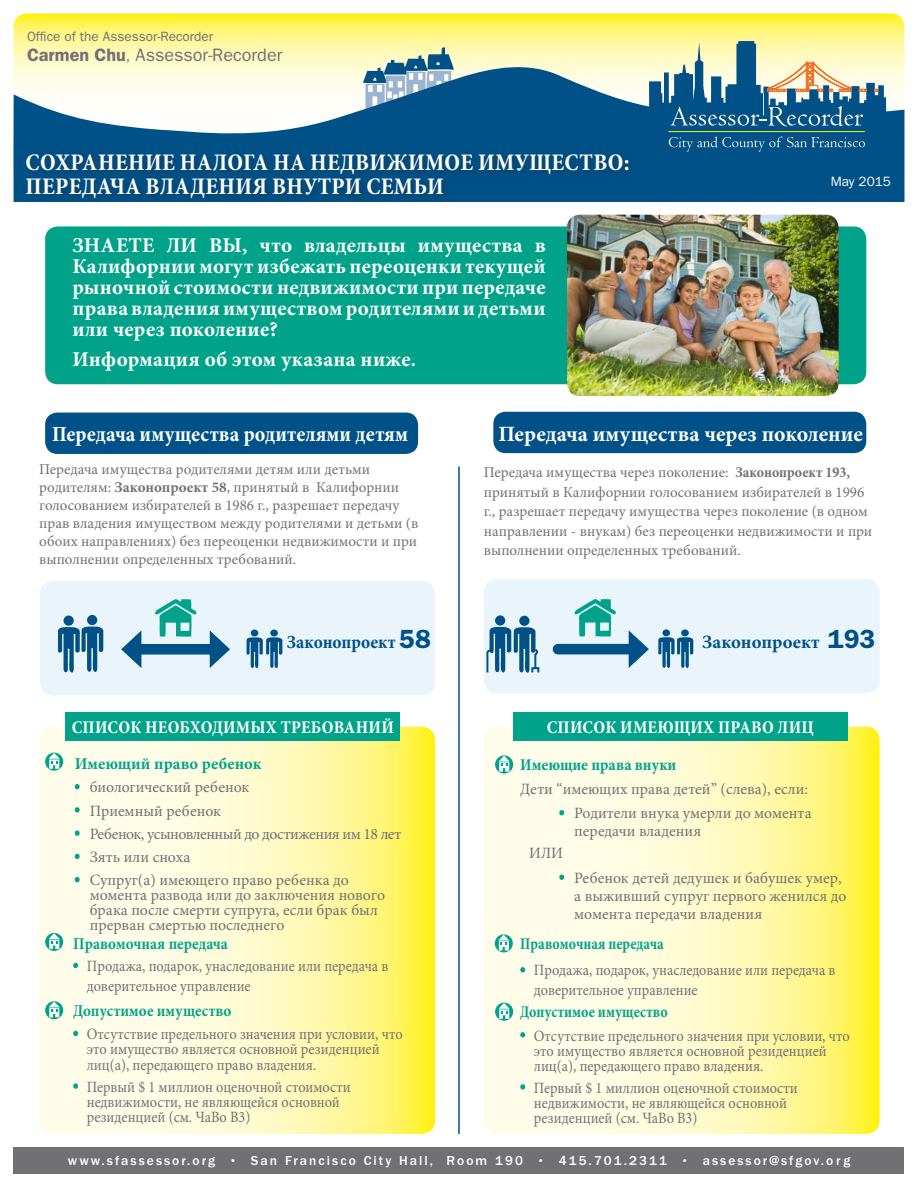
<style>
.page{position:relative;width:918px;height:1188px;background:#fff}
.page>*{position:absolute;margin:0;border:0;box-sizing:border-box;transform-origin:0 0}
.t1{font:700 condensed 24px/24px "Minion Pro";letter-spacing:.01em;color:#fff}
.t2{font:700 condensed 21.75px "Minion Pro";color:#fff}
.t3{font:700 21.75px "Minion Pro";color:#fff}
.t4{font:700 21px/21px "Minion Pro";letter-spacing:.01em;color:#fff;text-align:justify}
.t5{font:700 18.75px "Minion Pro";color:#005187}
.t6{font:700 condensed 18.75px "Minion Pro";color:#005187}
.t7{font:700 condensed 18px "Minion Pro";letter-spacing:.01em;color:#fff}
.t8{font:18px "ITC Franklin Gothic Std";color:#717074}
.t9{font:700 16.5px "Minion Pro";color:#00a38a;scale:.91 1}
.t10{font:700 condensed 16.5px "Minion Pro";color:#00a38a;scale:.91 1}
.t11{font:700 16.5px "Minion Pro";color:#00a38a}
.t12{font:700 condensed 16.5px "Minion Pro";color:#00a38a}
.t13{font:15.75px/15px "Minion Pro";color:#717074;scale:.91 1}
.t14{font:15.75px/15px "Minion Pro";color:#717074}
.t15{font:15.75px "Minion Pro";letter-spacing:-.03em;color:#717074}
.t16{font:15px/18px "Minion Pro";color:#717074}
.t17{font:500 13.5px "ITC Franklin Gothic Std";letter-spacing:.15em;color:#fff}
.t18{font:13.5px "ITC Franklin Gothic Std";color:#717074}
.t19{font:13.5px "ITC Franklin Gothic Std";color:#fff}
.s1{font-weight:600}
.s2{font-size:15px}
.s3{font-weight:700}
.s4{font-weight:700;font-stretch:condensed}
.s5{font-family:"ITC Franklin Gothic Std";font-weight:600;font-stretch:normal;font-size:26.4px}
.s6{font-family:"ITC Franklin Gothic Std";font-weight:600;font-size:26.4px}
</style>
<div class="page">
<svg style="left:484px;top:727px;width:396px;height:407px;background:#fef9bb"></svg>
<div style="left:484px;top:579px;width:396px;height:114px;background:#e9f4fb;border-radius:14px"></div>
<div style="left:45px;top:226px;width:821px;height:158px;background:#00a38a;border-radius:13px"></div>
<svg style="left:14px;top:14px;width:890px;height:47px;background:#fff57a"></svg>
<svg style="left:363px;top:46px;width:91px;height:15px"></svg>
<div style="left:14px;top:1147px;width:890px;height:27px;background:#717074"></div>
<svg style="left:13px;top:61px;width:891px;height:141px;fill:#005187"></svg>
<svg style="left:39px;top:727px;width:396px;height:407px;background:#fef9ba"></svg>
<img style="left:567px;top:215px;width:272px;height:181px">
<div style="left:66px;top:713px;width:334px;height:28px;background:#00a38a"></div>
<svg style="left:45px;top:753px;width:18px;height:18px"></svg>
<svg style="left:49px;top:753px;width:11px;height:16px"></svg>
<svg style="left:495px;top:755px;width:18px;height:19px"></svg>
<svg style="left:499px;top:756px;width:11px;height:16px"></svg>
<hr style="left:458px;top:467px;width:2px;height:667px;background:#005187">
<svg style="left:574px;top:599px;width:42px;height:38px"></svg>
<div style="left:558px;top:644px;width:79px;height:10px;background:#005187"></div>
<svg style="left:629px;top:630px;width:20px;height:38px"></svg>
<div style="left:495px;top:615px;width:10px;height:11px;background:#005187;border-radius:50%"></div>
<div style="left:681px;top:629px;width:8px;height:7px;background:#005187;border-radius:50%"></div>
<div style="left:40px;top:581px;width:395px;height:115px;background:#e9f4fb;border-radius:14px"></div>
<svg style="left:155px;top:599px;width:42px;height:38px"></svg>
<div style="left:133px;top:644px;width:85px;height:11px;background:#005187"></div>
<svg style="left:121px;top:631px;width:20px;height:37px"></svg>
<svg style="left:210px;top:630px;width:20px;height:38px"></svg>
<div style="left:64px;top:616px;width:10px;height:10px;background:#005187;border-radius:50%"></div>
<div style="left:270px;top:630px;width:8px;height:6px;background:#005187;border-radius:50%"></div>
<div style="left:513px;top:713px;width:335px;height:28px;background:#00a38a"></div>
<svg style="left:73px;top:963px;width:5px;height:5px"></svg>
<div style="left:87px;top:615px;width:10px;height:10px;background:#005187;border-radius:50%"></div>
<svg style="left:58px;top:626px;width:45px;height:47px"></svg>
<div style="left:251px;top:630px;width:7px;height:6px;background:#005187;border-radius:50%"></div>
<svg style="left:246px;top:637px;width:36px;height:32px"></svg>
<div style="left:519px;top:616px;width:10px;height:10px;background:#005187;border-radius:50%"></div>
<svg style="left:486px;top:626px;width:54px;height:47px"></svg>
<div style="left:662px;top:629px;width:8px;height:7px;background:#005187;border-radius:50%"></div>
<svg style="left:658px;top:637px;width:35px;height:31px"></svg>
<div style="left:24px;top:151px;width:614px;height:56px;background:#231f20;opacity:.35"></div>
<div style="left:45px;top:413px;width:373px;height:41px;background:#005187;border-radius:12px"></div>
<div style="left:493px;top:412px;width:373px;height:41px;background:#005187;border-radius:12px"></div>
<svg style="left:75px;top:784px;width:5px;height:5px"></svg>
<svg style="left:75px;top:807px;width:5px;height:6px"></svg>
<svg style="left:75px;top:830px;width:5px;height:6px"></svg>
<svg style="left:75px;top:854px;width:5px;height:5px"></svg>
<svg style="left:75px;top:877px;width:5px;height:5px"></svg>
<svg style="left:559px;top:810px;width:5px;height:5px"></svg>
<svg style="left:559px;top:875px;width:5px;height:5px"></svg>
<svg style="left:73px;top:1031px;width:5px;height:5px"></svg>
<svg style="left:73px;top:1083px;width:5px;height:6px"></svg>
<svg style="left:520px;top:967px;width:5px;height:5px"></svg>
<svg style="left:520px;top:1032px;width:5px;height:6px"></svg>
<svg style="left:520px;top:1084px;width:5px;height:6px"></svg>
<svg style="left:45px;top:933px;width:18px;height:18px"></svg>
<svg style="left:49px;top:933px;width:11px;height:16px"></svg>
<svg style="left:45px;top:1001px;width:18px;height:18px"></svg>
<svg style="left:49px;top:1002px;width:11px;height:15px"></svg>
<svg style="left:495px;top:1003px;width:18px;height:18px"></svg>
<svg style="left:499px;top:1003px;width:11px;height:16px"></svg>
<div style="left:495px;top:934px;width:18px;height:18px;background:#00a38a;border-radius:50%"></div>
<svg style="left:498px;top:935px;width:11px;height:16px"></svg>
<svg style="left:649px;top:41px;width:238px;height:118px;background:#68939e"></svg>
<p class="t18" style="left:27px;top:29px;width:188px">Office of the Assessor-Recorder</p>
<p class="t8" style="left:27px;top:44px;width:257px"><span class="s1">Carmen Chu</span><span class="s2">,</span> Assessor-Recorder</p>
<p class="t1" style="left:26px;top:151px;width:606px">СОХРАНЕНИЕ НАЛОГА НА НЕДВИЖИМОЕ ИМУЩЕСТВО:<br>ПЕРЕДАЧА ВЛАДЕНИЯ ВНУТРИ СЕМЬИ</p>
<p class="t4" style="left:72px;top:235px;width:475px">ЗНАЕТЕ ЛИ ВЫ, что владельцы имущества в Калифорнии могут избежать переоценки текущей рыночной стоимости недвижимости при передаче права владения имуществом родителями и детьми или через поколение?</p>
<p class="t4" style="left:72px;top:349px;width:345px">Информация об этом указана ниже.</p>
<p class="t19" style="left:831px;top:174px;width:62px">May 2015</p>
<p class="t2" style="left:52px;top:421px;width:358px">Передача имущества родителями детям</p>
<p class="t3" style="left:498px;top:421px;width:366px">Передача имущества через поколение</p>
<p class="t16" style="left:39px;top:461px;width:381px">Передача имущества родителями детям или детьми родителям: <span class="s3">Законопроект 58</span>, принятый в Калифорнии голосованием избирателей в 1986 г., разрешает передачу прав владения имуществом между родителями и детьми (в обоих направлениях) без переоценки недвижимости и при выполнении определенных требований.</p>
<p class="t16" style="left:484px;top:463px;width:390px;line-height:19.5px">Передача имущества через поколение: <span class="s4">Законопроект 193, </span>принятый в Калифорнии голосованием избирателей в 1996 г., разрешает передачу имущества через поколение (в одном направлении - внукам) без переоценки недвижимости и при выполнении определенных требований.</p>
<p class="t6" style="left:287px;top:630px;width:145px">Законопроект <span class="s5">58</span></p>
<p class="t5" style="left:702px;top:630px;width:175px">Законопроект <span class="s6">193</span></p>
<p class="t7" style="left:72px;top:717px;width:324px">СПИСОК НЕОБХОДИМЫХ ТРЕБОВАНИЙ</p>
<p class="t7" style="left:547px;top:717px;width:269px">СПИСОК ИМЕЮЩИХ ПРАВО ЛИЦ</p>
<p class="t11" style="left:75px;top:754px;width:188px">Имеющий право ребенок</p>
<p class="t14" style="left:90px;top:780px;width:161px">биологический ребенок</p>
<p class="t14" style="left:90px;top:803px;width:133px">Приемный ребенок</p>
<p class="t15" style="left:90px;top:823px;width:313px">Ребенок, усыновленный до достижения им 18 лет</p>
<p class="t14" style="left:90px;top:850px;width:102px">Зять или сноха</p>
<p class="t14" style="left:90px;top:873px;width:297px">Супруг(а) имеющего право ребенка до момента развода или до заключения нового брака после смерти супруга, если брак был прерван смертью последнего</p>
<p class="t12" style="left:520px;top:755px;width:158px">Имеющие права внуки</p>
<p class="t14" style="left:520px;top:781px;width:289px">Дети “имеющих права детей” (слева), если:</p>
<p class="t14" style="left:574px;top:804px;width:239px;line-height:18px">Родители внука умерли до момента передачи владения</p>
<p class="t14" style="left:529px;top:846px;width:35px">ИЛИ</p>
<p class="t14" style="left:574px;top:869px;width:274px;line-height:18px">Ребенок детей дедушек и бабушек умер, а выживший супруг первого женился до момента передачи владения</p>
<p class="t9" style="left:73px;top:934px;width:172px">Правомочная передача</p>
<p class="t13" style="left:87px;top:956px;width:333px;line-height:19.5px">Продажа, подарок, унаследование или передача в доверительное управление</p>
<p class="t9" style="left:73px;top:1001px;width:175px">Допустимое имущество</p>
<p class="t13" style="left:87px;top:1027px;width:349px">Отсутствие предельного значения при условии, что это имущество является основной резиденцией лиц(а), передающего право владения.</p>
<p class="t13" style="left:87px;top:1079px;width:292px">Первый $ 1 миллион оценочной стоимости недвижимости, не являющейся основной резиденцией (см. ЧаВо В3)</p>
<p class="t10" style="left:520px;top:934px;width:159px">Правомочная передача</p>
<p class="t13" style="left:534px;top:961px;width:333px;line-height:19.5px">Продажа, подарок, унаследование или передача в доверительное управление</p>
<p class="t10" style="left:520px;top:1002px;width:164px">Допустимое имущество</p>
<p class="t13" style="left:534px;top:1028px;width:349px">Отсутствие предельного значения при условии, что это имущество является основной резиденцией лиц(а), передающего право владения.</p>
<p class="t13" style="left:534px;top:1080px;width:292px">Первый $ 1 миллион оценочной стоимости недвижимости, не являющейся основной резиденцией (см. ЧаВо В3)</p>
<p class="t17" style="left:68px;top:1153px;width:784px">www.sfassessor.org • San Francisco City Hall, Room 190 • 415.701.2311 • assessor@sfgov.org</p>
</div>
